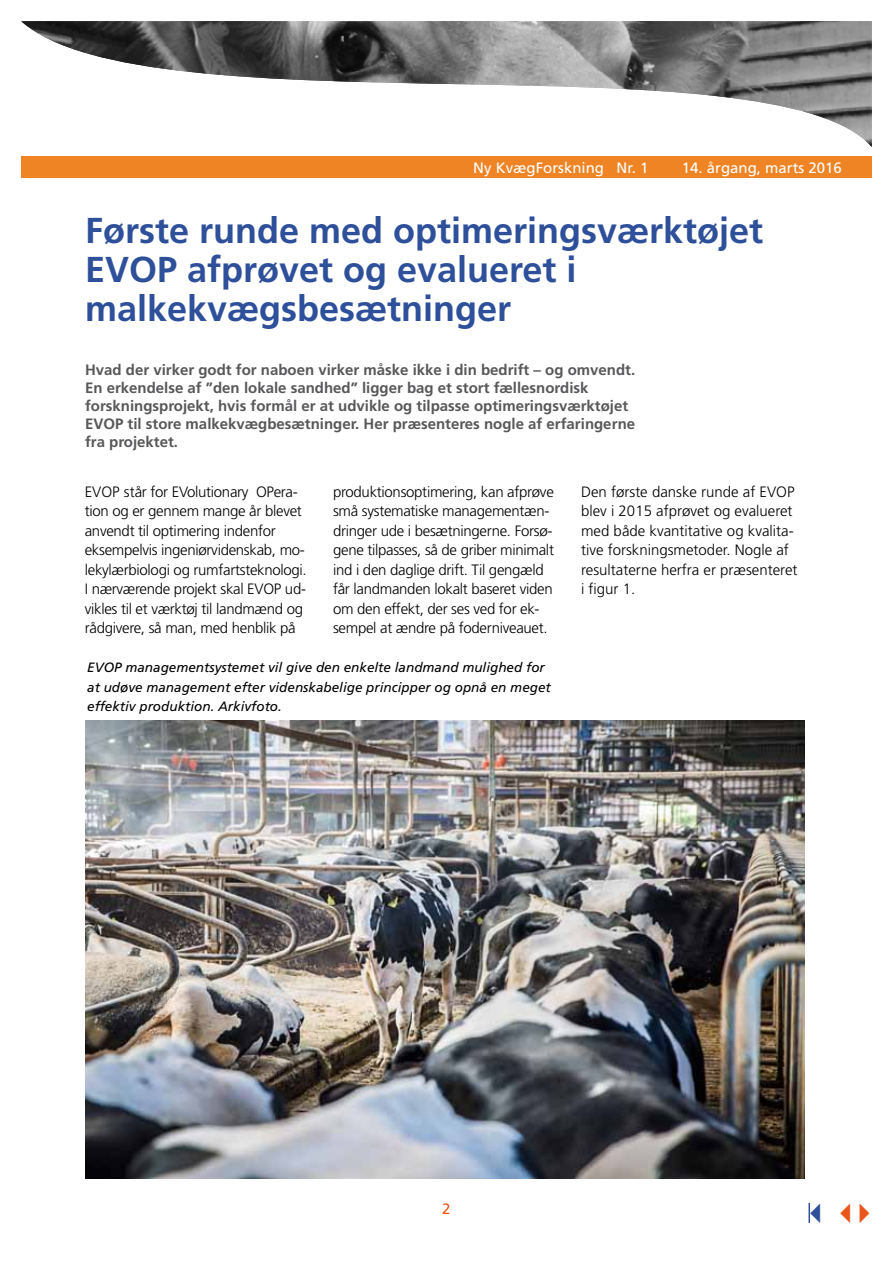
<style>
.page{position:relative;width:893px;height:1263px;background:#fff}
.page>*{position:absolute;margin:0;border:0;box-sizing:border-box;transform-origin:0 0}
.t1{font:700 36px/39px "Frutiger";color:#2e509b}
.t2{font:300 15px/19.5px "Frutiger";letter-spacing:-.02em;color:#000}
.t3{font:700 15px/18px "Frutiger";color:#58585a}
.t4{font:300 15px/19.5px "Frutiger";color:#000}
.t5{font:15px "Frutiger";color:#fff}
.t6{font:15px "Frutiger";color:#e8561c}
.t7{font:italic 13.5px/19.5px "Frutiger";color:#000}
</style>
<div class="page">
<img style="left:85px;top:721px;width:720px;height:457px">
<img style="left:21px;top:21px;width:851px;height:126px">
<div style="left:21px;top:157px;width:851px;height:21px;background:#ef8425"></div>
<hr style="left:808px;top:1203px;width:2px;height:20px;background:#2e509b">
<p class="t5" style="left:473px;top:159px;width:177px">Ny KvægForskning Nr. 1</p>
<p class="t5" style="left:682px;top:159px;width:162px">14. årgang, marts 2016</p>
<h1 class="t1" style="left:85px;top:211px;width:680px">Første runde med optimeringsværktøjet<br>EVOP afprøvet og evalueret i malkekvægsbesætninger</h1>
<p class="t3" style="left:85px;top:361px;width:552px">Hvad der virker godt for naboen virker måske ikke i din bedrift – og omvendt.<br>En erkendelse af ”den lokale sandhed” ligger bag et stort fællesnordisk forskningsprojekt, hvis formål er at udvikle og tilpasse optimeringsværktøjet EVOP til store malkekvægbesætninger. Her præsenteres nogle af erfaringerne fra projektet.</p>
<p class="t2" style="left:85px;top:482px;width:224px">EVOP står for EVolutionary OPera&shy;tion og er gennem mange år blevet anvendt til optimering indenfor eksempelvis ingeniørvidenskab, mo&shy;lekylærbiologi og rumfartsteknologi.<br>I nærværende projekt skal EVOP ud&shy;vikles til et værktøj til landmænd og rådgivere, så man, med henblik på</p>
<p class="t2" style="left:333px;top:482px;width:222px">produktionsoptimering, kan afprøve små systematiske managementæn&shy;dringer ude i besætningerne. Forsø&shy;gene tilpasses, så de griber minimalt ind i den daglige drift. Til gengæld får landmanden lokalt baseret viden om den effekt, der ses ved for ek&shy;sempel at ændre på foderniveauet.</p>
<p class="t4" style="left:581px;top:482px;width:218px">Den første danske runde af EVOP blev i 2015 afprøvet og evalueret med både kvantitative og kvalita&shy;tive forskningsmetoder. Nogle af resultaterne herfra er præsenteret i figur 1.</p>
<p class="t7" style="left:87px;top:658px;width:465px">EVOP managementsystemet vil give den enkelte landmand mulighed for at udøve management efter videnskabelige principper og opnå en meget effektiv produktion. Arkivfoto.</p>
<p class="t6" style="left:442px;top:1200px;width:10px">2</p>
</div>
